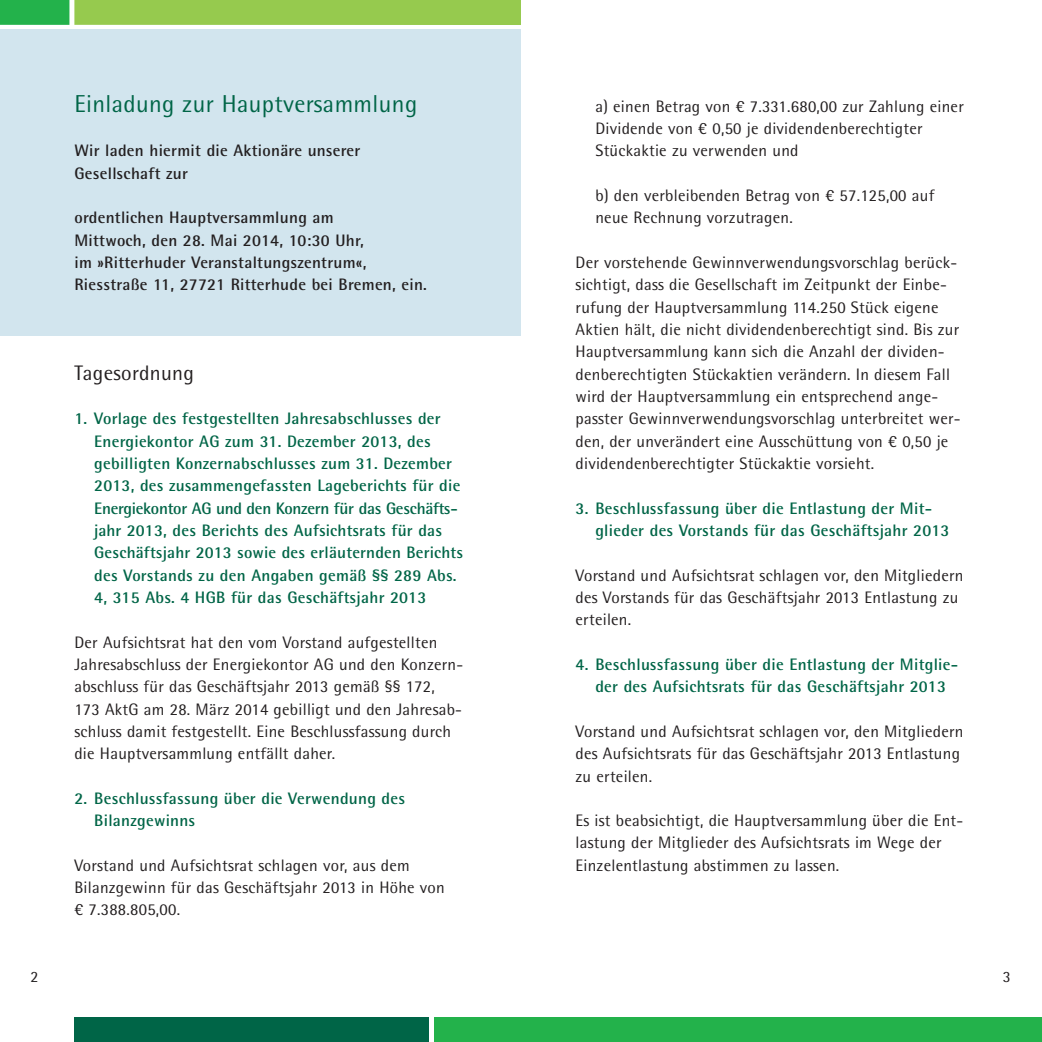
<style>
.page{position:relative;width:1042px;height:1042px;background:#fff}
.page>*{position:absolute;margin:0;border:0;box-sizing:border-box;transform-origin:0 0}
.t1{font:24.5px "Agfa Rotis Semisans";letter-spacing:.015em;color:#006547}
.t2{font:21px "Agfa Rotis Semisans";letter-spacing:.015em;color:#231f20}
.t3{font:16.62px/22.4px "Agfa Rotis Semisans";letter-spacing:.015em;color:#231f20}
.t4{font:700 16.62px/22.4px "Agfa Rotis Semisans";letter-spacing:.015em;color:#006547}
.t5{font:700 16.62px/22.4px "Agfa Rotis Semisans";letter-spacing:.015em;color:#231f20}
.t6{font:15.75px "Agfa Rotis Semisans";color:#231f20}
</style>
<div class="page">
<div style="left:0;top:30px;width:521px;height:306px;background:#d2e5ee"></div>
<div style="left:521px;top:1017px;width:521px;height:25px;background:#23b24b"></div>
<div style="left:74px;top:0;width:447px;height:25px;background:#96ca4e"></div>
<div style="left:0;top:0;width:69px;height:25px;background:#23b24b"></div>
<div style="left:434px;top:1017px;width:87px;height:25px;background:#23b24b"></div>
<div style="left:74px;top:1017px;width:355px;height:25px;background:#006547"></div>
<h1 class="t1" style="left:74px;top:95px;width:344px">Einladung zur Hauptversammlung</h1>
<p class="t5" style="left:74px;top:141px;width:287px">Wir laden hiermit die Aktionäre unserer<br>Gesellschaft zur</p>
<p class="t5" style="left:74px;top:208px;width:354px">ordentlichen Hauptversammlung am<br>Mittwoch, den 28. Mai 2014, 10:30 Uhr,<br>im »Ritterhuder Veranstaltungszentrum«, Riesstraße 11, 27721 Ritterhude bei Bremen, ein.</p>
<p class="t2" style="left:74px;top:365px;width:121px">Tagesordnung</p>
<p class="t4" style="left:94px;top:409px;width:370px;text-indent:-20px">1. Vorlage des festgestellten Jahresabschlusses der Energiekontor AG zum 31. Dezember 2013, des gebilligten Konzernabschlusses zum 31. Dezember 2013, des zusammengefassten Lageberichts für die Energiekontor AG und den Konzern für das Geschäfts&shy;jahr 2013, des Berichts des Aufsichtsrats für das Geschäftsjahr 2013 sowie des erläuternden Berichts des Vorstands zu den Angaben gemäß §§ 289 Abs.<br>4, 315 Abs. 4 HGB für das Geschäftsjahr 2013</p>
<p class="t3" style="left:74px;top:632px;width:390px">Der Aufsichtsrat hat den vom Vorstand aufgestellten Jahresabschluss der Energiekontor AG und den Konzern&shy;abschluss für das Geschäftsjahr 2013 gemäß §§ 172, 173 AktG am 28. März 2014 gebilligt und den Jahresab&shy;schluss damit festgestellt. Eine Beschlussfassung durch die Hauptversammlung entfällt daher.</p>
<p class="t4" style="left:94px;top:788px;width:312px;text-indent:-20px">2. Beschlussfassung über die Verwendung des<br>Bilanzgewinns</p>
<p class="t3" style="left:74px;top:855px;width:372px">Vorstand und Aufsichtsrat schlagen vor, aus dem<br>Bilanzgewinn für das Geschäftsjahr 2013 in Höhe von € 7.388.805,00.</p>
<p class="t3" style="left:595px;top:96px;width:370px">a) einen Betrag von € 7.331.680,00 zur Zahlung einer<br>Dividende von € 0,50 je dividendenberechtigter<br>Stückaktie zu verwenden und</p>
<p class="t3" style="left:595px;top:186px;width:340px">b) den verbleibenden Betrag von € 57.125,00 auf neue Rechnung vorzutragen.</p>
<p class="t3" style="left:575px;top:253px;width:386px">Der vorstehende Gewinnverwendungsvorschlag berück&shy;sichtigt, dass die Gesellschaft im Zeitpunkt der Einbe&shy;rufung der Hauptversammlung 114.250 Stück eigene Aktien hält, die nicht dividendenberechtigt sind. Bis zur Hauptversammlung kann sich die Anzahl der dividen&shy;denberechtigten Stückaktien verändern. In diesem Fall wird der Hauptversammlung ein entsprechend ange&shy;passter Gewinnverwendungsvorschlag unterbreitet wer&shy;den, der unverändert eine Ausschüttung von € 0,50 je dividendenberechtigter Stückaktie vorsieht.</p>
<p class="t4" style="left:595px;top:498px;width:355px;text-indent:-20px">3. Beschlussfassung über die Entlastung der Mit&shy;glieder des Vorstands für das Geschäftsjahr 2013</p>
<p class="t3" style="left:575px;top:565px;width:389px">Vorstand und Aufsichtsrat schlagen vor, den Mitgliedern des Vorstands für das Geschäftsjahr 2013 Entlastung zu erteilen.</p>
<p class="t4" style="left:575px;top:655px;width:384px;text-align:center">4. Beschlussfassung über die Entlastung der Mitglie&shy;der des Aufsichtsrats für das Geschäftsjahr 2013</p>
<p class="t3" style="left:575px;top:721px;width:389px">Vorstand und Aufsichtsrat schlagen vor, den Mitgliedern des Aufsichtsrats für das Geschäftsjahr 2013 Entlastung zu erteilen.</p>
<p class="t3" style="left:575px;top:811px;width:389px">Es ist beabsichtigt, die Hauptversammlung über die Ent&shy;lastung der Mitglieder des Aufsichtsrats im Wege der<br>Einzelentlastung abstimmen zu lassen.</p>
<p class="t6" style="left:31px;top:971px;width:9px">2</p>
<p class="t6" style="left:1003px;top:971px;width:9px">3</p>
</div>
